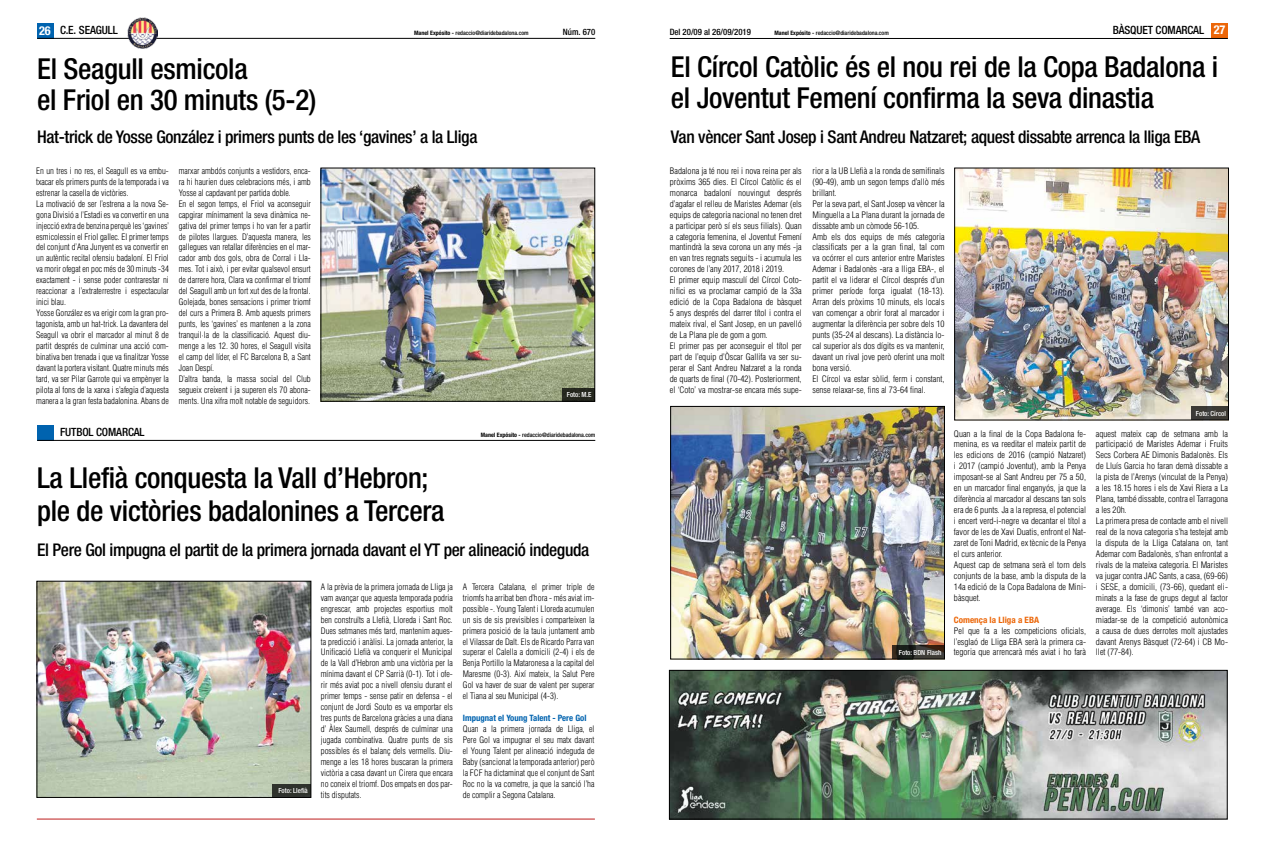
<style>
.page{position:relative;width:1265px;height:844px;background:#fff}
.page>*{position:absolute;margin:0;border:0;box-sizing:border-box;transform-origin:0 0}
.t1{font:500 condensed 28.88px/31.5px "Helvetica Neue";letter-spacing:-.01em;color:#000}
.t2{font:500 condensed 17.5px "Helvetica Neue";letter-spacing:-.02em;color:#000}
.t3{font:500 condensed 11.38px "Helvetica Neue";letter-spacing:-.01em;color:#000}
.t4{font:300 condensed 8.75px/10.9px "Helvetica";color:#000;text-align:justify}
.t5{font:300 condensed 8.75px/10.9px "Helvetica";color:#000;scale:1.04 1}
.t6{font:700 condensed 8.75px "Helvetica Neue";color:#0063af}
.t7{font:500 condensed 8.75px "Helvetica Neue";color:#000}
.t8{font:700 condensed 8.75px "Helvetica Neue";color:#ec6608;scale:1.04 1}
.t9{font:500 condensed 7px "Helvetica Neue";color:#fff}
.t10{font:500 condensed 6.04px "Helvetica Neue";color:#000}
.s1{font-weight:700;font-size:12.25px;color:#fff}
.s2{font-weight:700}
</style>
<div class="page">
<div style="left:1211px;top:23px;width:17px;height:15px;background:#ec6608"></div>
<hr style="left:670px;top:38px;width:558px;height:1px;background:#000">
<div style="left:37px;top:24px;width:17px;height:15px;background:#0063af"></div>
<hr style="left:37px;top:38px;width:558px;height:1px;background:#000">
<img style="left:127px;top:18px;width:30px;height:30px">
<img style="left:671px;top:672px;width:554px;height:145px">
<div style="left:669px;top:670px;width:558px;height:149px;border:1px solid #000"></div>
<hr style="left:37px;top:818px;width:558px;height:1px;background:#bd1d1d">
<img style="left:323px;top:170px;width:270px;height:229px">
<img style="left:39px;top:583px;width:270px;height:212px">
<div style="left:562px;top:387px;width:33px;height:14px;background:#26281f"></div>
<div style="left:272px;top:783px;width:39px;height:14px;background:#2f332d"></div>
<div style="left:37px;top:425px;width:17px;height:15px;background:#0063af"></div>
<hr style="left:37px;top:440px;width:558px;height:1px;background:#000">
<img style="left:957px;top:170px;width:270px;height:248px">
<img style="left:673px;top:408px;width:270px;height:249px">
<div style="left:671px;top:406px;width:274px;height:253px;border:1px solid #000"></div>
<div style="left:1191px;top:406px;width:38px;height:14px;background:#3d3a35"></div>
<svg style="left:892px;top:645px;width:53px;height:14px"></svg>
<h3 class="t3" style="left:39px;top:24px;width:80px"><span class="s1">26</span> C.E. SEAGULL</h3>
<p class="t10" style="left:414px;top:29px;width:116px"><span class="s2">Manel Expósito -</span> redaccio@diaridebadalona.com</p>
<p class="t10" style="left:774px;top:29px;width:116px"><span class="s2">Manel Expósito -</span> redaccio@diaridebadalona.com</p>
<h3 class="t3" style="left:1113px;top:23px;width:114px">BÀSQUET COMARCAL <span class="s1">27</span></h3>
<p class="t7" style="left:563px;top:27px;width:34px">Núm. 670</p>
<p class="t7" style="left:670px;top:26px;width:83px">Del 20/09 al 26/09/2019</p>
<h1 class="t1" style="left:37px;top:52px;width:281px">El Seagull esmicola<br>el Friol en 30 minuts (5-2)</h1>
<h2 class="t2" style="left:37px;top:126px;width:442px">Hat-trick de Yosse González i primers punts de les ‘gavines’ a la Lliga</h2>
<p class="t4" style="left:36px;top:165px;width:134px;text-align:left">En un tres i no res, el Seagull es va embu&shy;txacar els primers punts de la temporada i va estrenar la casella de victòries.<br>La motivació de ser l’estrena a la nova Se&shy;gona Divisió a l’Estadi es va convertir en una injecció extra de benzina perquè les ‘gavines’ esmicolessin el Friol gallec. El primer temps del conjunt d’Ana Junyent es va convertir en un autèntic recital ofensiu badaloní. El Friol va morir ofegat en poc més de 30 minuts -34 exactament - i sense poder contrarestar ni reaccionar a l’extraterrestre i espectacular inici blau.<br>Yosse González es va erigir com la gran pro&shy;tagonista, amb un hat-trick. La davantera del Seagull va obrir el marcador al minut 8 de partit després de culminar una acció com&shy;binativa ben trenada i que va finalitzar Yosse davant la portera visitant. Quatre minuts més tard, va ser Pilar Garrote qui va empènyer la pilota al fons de la xarxa i s’afegia d’aquesta manera a la gran festa badalonina. Abans de</p>
<p class="t4" style="left:179px;top:165px;width:134px;text-align:left">marxar ambdós conjunts a vestidors, enca&shy;ra hi haurien dues celebracions més, i amb Yosse al capdavant per partida doble.<br>En el segon temps, el Friol va aconseguir capgirar mínimament la seva dinàmica ne&shy;gativa del primer temps i ho van fer a partir de pilotes llargues. D’aquesta manera, les gallegues van retallar diferències en el mar&shy;cador amb dos gols, obra de Corral i Lla&shy;mes. Tot i això, i per evitar qualsevol ensurt de darrere hora, Clara va confirmar el triomf del Seagull amb un fort xut des de la frontal.<br>Golejada, bones sensacions i primer triomf del curs a Primera B. Amb aquests primers punts, les ‘gavines’ es mantenen a la zona tranquil·la de la classificació. Aquest diu&shy;menge a les 12. 30 hores, el Seagull visita el camp del líder, el FC Barcelona B, a Sant Joan Despí.<br>D’altra banda, la massa social del Club segueix creixent i ja superen els 70 abona&shy;ments. Una xifra molt notable de seguidors.</p>
<p class="t9" style="left:567px;top:390px;width:26px">Foto: M.E</p>
<h3 class="t3" style="left:60px;top:425px;width:86px">FUTBOL COMARCAL</h3>
<p class="t10" style="left:481px;top:431px;width:116px"><span class="s2">Manel Expósito -</span> redaccio@diaridebadalona.com</p>
<h1 class="t1" style="left:37px;top:461px;width:409px;line-height:32.4px">La Llefià conquesta la Vall d’Hebron; ple de victòries badalonines a Tercera</h1>
<h2 class="t2" style="left:37px;top:539px;width:554px">El Pere Gol impugna el partit de la primera jornada davant el YT per alineació indeguda</h2>
<p class="t9" style="left:278px;top:786px;width:31px">Foto: Llefià</p>
<p class="t4" style="left:321px;top:581px;width:134px">A la prèvia de la primera jornada de Lliga ja vam avançar que aquesta temporada podria engrescar, amb projectes esportius molt ben construïts a Llefià, Lloreda i Sant Roc.<br>Dues setmanes més tard, mantenim aques&shy;ta predicció i anàlisi. La jornada anterior, la Unificació Llefià va conquerir el Municipal de la Vall d’Hebron amb una victòria per la mínima davant el CP Sarrià (0-1). Tot i ofe&shy;rir més aviat poc a nivell ofensiu durant el primer temps - sense patir en defensa - el conjunt de Jordi Souto es va emportar els tres punts de Barcelona gràcies a una diana d’ Àlex Saumell, després de culminar una jugada combinativa. Quatre punts de sis possibles és el balanç dels vermells. Diu&shy;menge a les 18 hores buscaran la primera victòria a casa davant un Cirera que encara no coneix el triomf. Dos empats en dos par&shy;tits disputats.</p>
<p class="t4" style="left:463px;top:581px;width:133px">A Tercera Catalana, el primer triple de triomfs ha arribat ben d’hora - més aviat im&shy;possible -. Young Talent i Lloreda acumulen un sis de sis previsibles i comparteixen la primera posició de la taula juntament amb el Vilassar de Dalt. Els de Ricardo Parra van superar el Calella a domicili (2-4) i els de Benja Portillo la Mataronesa a la capital del Maresme (0-3). Així mateix, la Salut Pere Gol va haver de suar de valent per superar el Tiana al seu Municipal (4-3).</p>
<p class="t6" style="left:463px;top:712px;width:125px">Impugnat el Young Talent - Pere Gol</p>
<p class="t4" style="left:463px;top:723px;width:133px">Quan a la primera jornada de Lliga, el Pere Gol va impugnar el seu matx davant el Young Talent per alineació indeguda de Baby (sancionat la temporada anterior) però la FCF ha dictaminat que el conjunt de Sant Roc no la va cometre, ja que la sanció l’ha de complir a Segona Catalana.</p>
<h1 class="t1" style="left:671px;top:50px;width:549px">El Círcol Catòlic és el nou rei de la Copa Badalona i el Joventut Femení confirma la seva dinastia</h1>
<h2 class="t2" style="left:671px;top:126px;width:531px">Van vèncer Sant Josep i Sant Andreu Natzaret; aquest dissabte arrenca la lliga EBA</h2>
<p class="t5" style="left:670px;top:165px;width:128px">Badalona ja té nou rei i nova reina per als pròxims 365 dies. El Círcol Catòlic és el monarca badaloní nouvingut després d’agafar el relleu de Maristes Ademar (els equips de categoria nacional no tenen dret a participar però sí els seus filials). Quan a categoria femenina, el Joventut Femení mantindrà la seva corona un any més -ja en van tres regnats seguits - i acumula les corones de l’any 2017, 2018 i 2019.<br>El primer equip masculí del Círcol Coto&shy;nifici es va proclamar campió de la 33a edició de la Copa Badalona de bàsquet 5 anys després del darrer títol i contra el mateix rival, el Sant Josep, en un pavelló de La Plana ple de gom a gom.<br>El primer pas per aconseguir el títol per part de l’equip d’Òscar Gallifa va ser su&shy;perar el Sant Andreu Natzaret a la ronda de quarts de final (70-42). Posteriorment, el ‘Coto’ va mostrar-se encara més supe-</p>
<p class="t5" style="left:812px;top:165px;width:129px">rior a la UB Llefià a la ronda de semifinals (90-49), amb un segon temps d’allò més brillant.<br>Per la seva part, el Sant Josep va vèncer la Minguella a La Plana durant la jornada de dissabte amb un còmode 56-105.<br>Amb els dos equips de més categoria classificats per a la gran final, tal com va ocórrer el curs anterior entre Maristes Ademar i Badalonès -ara a lliga EBA-, el partit el va liderar el Círcol després d’un primer període força igualat (18-13).<br>Arran dels pròxims 10 minuts, els locals van començar a obrir forat al marcador i augmentar la diferència per sobre dels 10 punts (35-24 al descans). La distància lo&shy;cal superior als dos dígits es va mantenir, davant un rival jove però oferint una molt bona versió.<br>El Círcol va estar sòlid, ferm i constant, sense relaxar-se, fins al 73-64 final.</p>
<p class="t9" style="left:899px;top:647px;width:44px">Foto: BDN Flash</p>
<p class="t5" style="left:954px;top:427px;width:129px">Quan a la final de la Copa Badalona fe&shy;menina, es va reeditar el mateix partit de les edicions de 2016 (campió Natzaret) i 2017 (campió Joventut), amb la Penya imposant-se al Sant Andreu per 75 a 50, en un marcador final enganyós, ja que la diferència al marcador al descans tan sols era de 6 punts. Ja a la represa, el potencial i encert verd-i-negre va decantar el títol a favor de les de Xavi Duatis, enfront el Nat&shy;zaret de Toni Madrid, ex tècnic de la Penya el curs anterior.<br>Aquest cap de setmana serà el torn dels conjunts de la base, amb la disputa de la 14a edició de la Copa Badalona de Mini&shy;bàsquet.</p>
<p class="t8" style="left:954px;top:614px;width:83px">Comença la Lliga a EBA</p>
<p class="t5" style="left:954px;top:624px;width:129px;text-align:justify">Pel que fa a les competicions oficials, l’esglaó de Lliga EBA serà la primera ca&shy;tegoria que arrencarà més aviat i ho farà</p>
<p class="t9" style="left:1196px;top:409px;width:32px">Foto: Círcol</p>
<p class="t5" style="left:1096px;top:427px;width:129px">aquest mateix cap de setmana amb la participació de Maristes Ademar i Fruits Secs Corbera AE Dimonis Badalonès. Els de Lluís Garcia ho faran demà dissabte a la pista de l’Arenys (vinculat de la Penya) a les 18.15 hores i els de Xavi Riera a La Plana, també dissabte, contra el Tarragona a les 20h.<br>La primera presa de contacte amb el nivell real de la nova categoria s’ha testejat amb la disputa de la Lliga Catalana on, tant Ademar com Badalonès, s‘han enfrontat a rivals de la mateixa categoria. El Maristes va jugar contra JAC Sants, a casa, (69-66) i SESE, a domicili, (73-66), quedant eli&shy;minats a la fase de grups degut al factor average. Els ‘dimonis’ també van aco&shy;miadar-se de la competició autonòmica a causa de dues derrotes molt ajustades davant Arenys Bàsquet (72-64) i CB Mo&shy;llet (77-84).</p>
</div>
